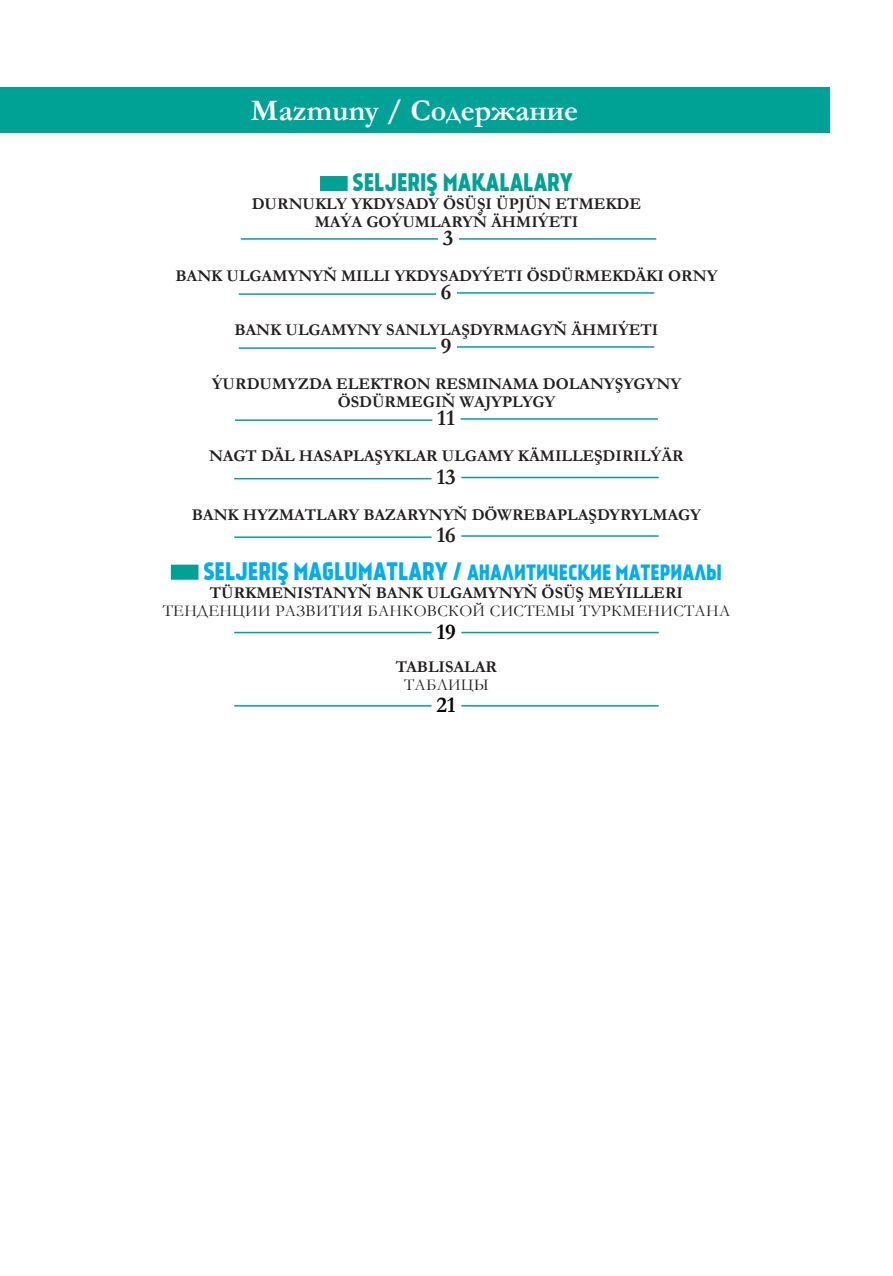
<style>
.page{position:relative;width:893px;height:1276px;background:#fff}
.page>*{position:absolute;margin:0;border:0;box-sizing:border-box;transform-origin:0 0}
.t1{font:700 30px "Garamond";color:#fff}
.t2{font:24px "RT Kankin";color:#00a296}
.t3{font:24px "RT Kankin";color:#00aeef}
.t4{font:700 22.5px "Garamond";color:#231f20}
.t5{font:700 22.5px "Garamond";color:#040503}
.t6{font:21px "RT Kankin";color:#00aeef}
.t7{font:700 16.5px/18px "Garamond";color:#231f20;text-align:center}
.t8{font:16.5px "Garamond";letter-spacing:.02em;color:#231f20}
.s1{font-size:24px}
</style>
<div class="page">
<div style="left:0;top:87px;width:829px;height:46px;background:#00a296"></div>
<div style="left:320px;top:176px;width:28px;height:15px;background:#00a296"></div>
<hr style="left:241px;top:238px;width:197px;height:2px;background:#00a296">
<hr style="left:459px;top:238px;width:197px;height:2px;background:#00a296">
<hr style="left:239px;top:293px;width:197px;height:2px;background:#00a296">
<hr style="left:457px;top:292px;width:197px;height:2px;background:#00a296">
<hr style="left:239px;top:347px;width:197px;height:2px;background:#00a296">
<hr style="left:457px;top:346px;width:197px;height:2px;background:#00a296">
<hr style="left:235px;top:419px;width:197px;height:2px;background:#00a296">
<hr style="left:461px;top:418px;width:197px;height:2px;background:#00a296">
<hr style="left:234px;top:478px;width:198px;height:1px;background:#00a296">
<hr style="left:461px;top:477px;width:198px;height:1px;background:#00a296">
<hr style="left:234px;top:536px;width:198px;height:2px;background:#00a296">
<hr style="left:461px;top:535px;width:198px;height:2px;background:#00a296">
<div style="left:171px;top:564px;width:27px;height:16px;background:#00a296;border:2px solid #00a296"></div>
<hr style="left:234px;top:632px;width:198px;height:1px;background:#00a296">
<hr style="left:461px;top:632px;width:198px;height:1px;background:#00a296">
<hr style="left:234px;top:705px;width:198px;height:1px;background:#00a296">
<hr style="left:461px;top:705px;width:198px;height:1px;background:#00a296">
<h1 class="t1" style="left:251px;top:90px;width:329px">MAZMUNY / СОДЕРЖАНИЕ</h1>
<h2 class="t2" style="left:352px;top:168px;width:222px">SELJERIŞ MAKALALARY</h2>
<p class="t7" style="left:252px;top:195px;width:391px">DURNUKLY YKDYSADY ÖSÜŞI ÜPJÜN ETMEKDE<br>MAÝA GOÝUMLARYŇ ÄHMIÝETI</p>
<h3 class="t4" style="left:443px;top:223px;width:12px">3</h3>
<p class="t7" style="left:175px;top:267px;width:543px">BANK ULGAMYNYŇ MILLI YKDYSADYÝETI ÖSDÜRMEKDÄKI ORNY</p>
<h3 class="t4" style="left:441px;top:277px;width:12px">6</h3>
<p class="t7" style="left:234px;top:321px;width:425px">BANK ULGAMYNY SANLYLAŞDYRMAGYŇ ÄHMIÝETI</p>
<h3 class="t4" style="left:441px;top:331px;width:12px">9</h3>
<p class="t7" style="left:212px;top:375px;width:471px">ÝURDUMYZDA ELEKTRON RESMINAMA DOLANYŞYGYNY<br>ÖSDÜRMEGIŇ WAJYPLYGY</p>
<h3 class="t4" style="left:437px;top:403px;width:19px">11</h3>
<p class="t7" style="left:209px;top:447px;width:476px">NAGT DÄL HASAPLAŞYKLAR ULGAMY KÄMILLEŞDIRILÝÄR</p>
<h3 class="t4" style="left:436px;top:461px;width:21px">13</h3>
<p class="t7" style="left:192px;top:505px;width:511px">BANK HYZMATLARY BAZARYNYŇ DÖWREBAPLAŞDYRYLMAGY</p>
<h3 class="t4" style="left:436px;top:520px;width:21px">16</h3>
<h2 class="t3" style="left:203px;top:556px;width:34px">SELJERIŞ</h2>
<p class="t6" style="left:294px;top:559px;width:430px"><span class="s1">MAGLUMATLARY /</span> АНАЛИТИЧЕСКИЕ МАТЕРИАЛЫ</p>
<p class="t7" style="left:210px;top:583px;width:24px">TÜRKMENISTANYŇ</p>
<p class="t7" style="left:376px;top:583px;width:13px">BANK</p>
<p class="t7" style="left:427px;top:583px;width:14px">ULGAMYNYŇ</p>
<p class="t7" style="left:542px;top:583px;width:12px">ÖSÜŞ</p>
<p class="t7" style="left:588px;top:583px;width:96px">MEÝILLERI</p>
<p class="t8" style="left:163px;top:600px;width:498px">тенденции развития банковской системы ТуркмеНИСТАНА</p>
<h3 class="t5" style="left:436px;top:616px;width:21px">19</h3>
<p class="t7" style="left:396px;top:657px;width:103px">TABLISALAR</p>
<p class="t8" style="left:404px;top:673px;width:12px">ТАБ</p>
<p class="t8" style="left:437px;top:673px;width:26px">ЛИЦЫ</p>
<h3 class="t5" style="left:436px;top:689px;width:21px">21</h3>
</div>
